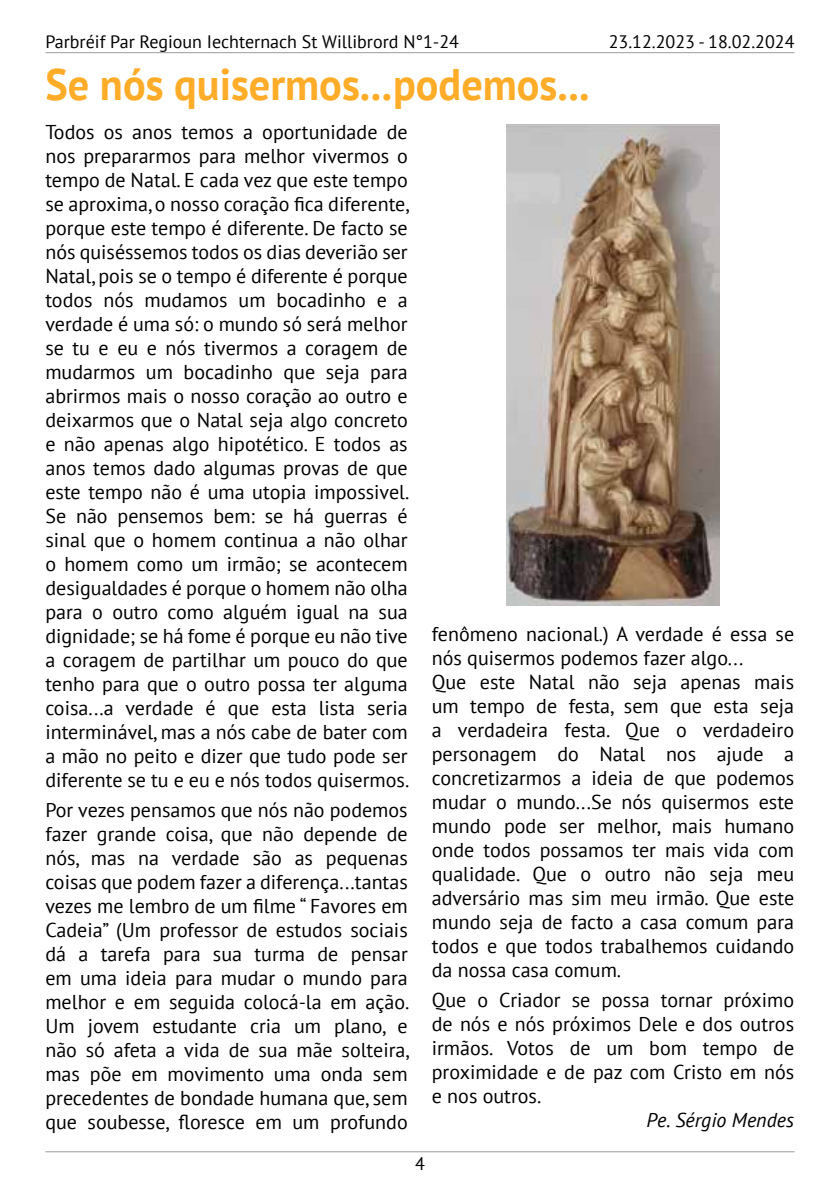
<style>
.page{position:relative;width:840px;height:1191px;background:#fff}
.page>*{position:absolute;margin:0;border:0;box-sizing:border-box;transform-origin:0 0}
.t1{font:700 44px "PT Sans";color:#ffac29;scale:.96 1}
.t2{font:20px/24px "PT Sans";color:#000;text-align:justify}
.t3{font:italic 20px "PT Sans";color:#000}
.t4{font:18px "PT Sans";color:#000}
</style>
<div class="page">
<hr style="left:45px;top:52px;width:749px;height:1px;background:#9d9d9c">
<hr style="left:45px;top:1151px;width:749px;height:1px;background:#9d9d9c">
<img style="left:506px;top:124px;width:213px;height:481px">
<p class="t4" style="left:45px;top:30px;width:415px">Parbréif Par Regioun Iechternach St Willibrord N°1-24</p>
<p class="t4" style="left:608px;top:30px;width:187px">23.12.2023 - 18.02.2024</p>
<h1 class="t1" style="left:45px;top:55px;width:568px">Se nós quisermos...podemos...</h1>
<p class="t2" style="left:45px;top:119px;width:365px">Todos os anos temos a oportunidade de nos prepararmos para melhor vivermos o tempo de Natal. E cada vez que este tempo se aproxima, o nosso coração fica diferente, porque este tempo é diferente. De facto se nós quiséssemos todos os dias deverião ser Natal, pois se o tempo é diferente é porque todos nós mudamos um bocadinho e a verdade é uma só: o mundo só será melhor se tu e eu e nós tivermos a coragem de mudarmos um bocadinho que seja para abrirmos mais o nosso coração ao outro e deixarmos que o Natal seja algo concreto e não apenas algo hipotético. E todos as anos temos dado algumas provas de que este tempo não é uma utopia impossivel.<br>Se não pensemos bem: se há guerras é sinal que o homem continua a não olhar o homem como um irmão; se acontecem desigualdades é porque o homem não olha para o outro como alguém igual na sua dignidade; se há fome é porque eu não tive a coragem de partilhar um pouco do que tenho para que o outro possa ter alguma coisa...a verdade é que esta lista seria interminável, mas a nós cabe de bater com a mão no peito e dizer que tudo pode ser diferente se tu e eu e nós todos quisermos.</p>
<p class="t2" style="left:45px;top:797px;width:365px">Por vezes pensamos que nós não podemos fazer grande coisa, que não depende de nós, mas na verdade são as pequenas coisas que podem fazer a diferença...tantas vezes me lembro de um filme “ Favores em Cadeia” (Um professor de estudos sociais dá a tarefa para sua turma de pensar em uma ideia para mudar o mundo para melhor e em seguida colocá-la em ação.<br>Um jovem estudante cria um plano, e não só afeta a vida de sua mãe solteira, mas põe em movimento uma onda sem precedentes de bondade humana que, sem que soubesse, floresce em um profundo</p>
<p class="t2" style="left:431px;top:621px;width:364px;text-align:left">fenômeno nacional.) A verdade é essa se nós quisermos podemos fazer algo...<br>Que este Natal não seja apenas mais um tempo de festa, sem que esta seja a verdadeira festa. Que o verdadeiro personagem do Natal nos ajude a concretizarmos a ideia de que podemos mudar o mundo...Se nós quisermos este mundo pode ser melhor, mais humano onde todos possamos ter mais vida com qualidade. Que o outro não seja meu adversário mas sim meu irmão. Que este mundo seja de facto a casa comum para todos e que todos trabalhemos cuidando da nossa casa comum.</p>
<p class="t2" style="left:431px;top:987px;width:364px">Que o Criador se possa tornar próximo de nós e nós próximos Dele e dos outros irmãos. Votos de um bom tempo de proximidade e de paz com Cristo em nós e nos outros.</p>
<p class="t3" style="left:646px;top:1107px;width:149px">Pe. Sérgio Mendes</p>
<p class="t4" style="left:415px;top:1152px;width:11px">4</p>
</div>
